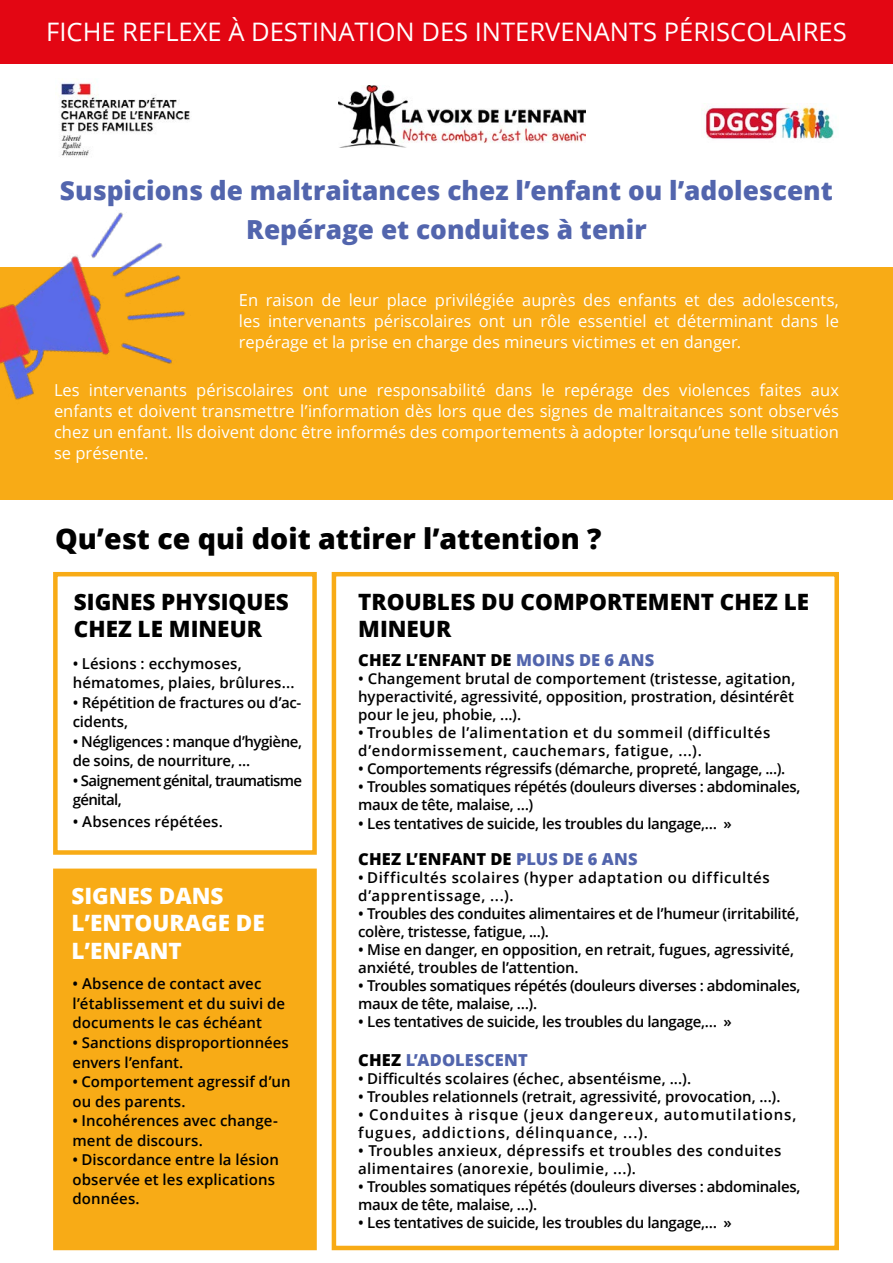
<style>
.page{position:relative;width:893px;height:1263px;background:#fff}
.page>*{position:absolute;margin:0;border:0;box-sizing:border-box;transform-origin:0 0}
.t1{font:800 28.5px "Open Sans";color:#000}
.t2{font:800 26.25px/39px "Open Sans";color:#5265ad;text-align:center}
.t3{font:25.5px "Open Sans";color:#fff}
.t4{font:800 22.5px/27px "Open Sans";color:#000}
.t5{font:800 22.5px/27.3px "Open Sans";color:#fff}
.t6{font:16.5px/21px "Open Sans";color:#fff;text-align:justify}
.t7{font:800 16.5px "Open Sans";letter-spacing:.01em;color:#000}
.t8{font:800 16.5px "Open Sans";letter-spacing:.01em;color:#5265ad}
.t9{font:600 15px/19.5px "Open Sans";letter-spacing:-.005em;color:#000}
.t10{font:600 15px/18px "Open Sans";letter-spacing:-.025em;color:#000}
.t11{font:600 15px/18px "Open Sans";letter-spacing:.035em;color:#000}
.t12{font:600 15px/18px "Open Sans";letter-spacing:.025em;color:#000}
.t13{font:600 15px/18px "Open Sans";letter-spacing:.055em;color:#000}
.t14{font:600 15px/19.5px "Open Sans";letter-spacing:-.03em;color:#000}
.t15{font:600 15px/19.5px "Open Sans";letter-spacing:-.045em;color:#000}
.s1{color:#5265ad}
.s2{color:#000}
</style>
<div class="page">
<div style="left:53px;top:572px;width:264px;height:283px;background:#fff;border:4px solid #f8ab16"></div>
<div style="left:332px;top:572px;width:507px;height:678px;background:#fff;border:4px solid #f8ab16"></div>
<div style="left:53px;top:868px;width:264px;height:382px;background:#f8ab16;border:4px solid #f8ab16"></div>
<div style="left:0;top:267px;width:893px;height:233px;background:#f8ab16"></div>
<img style="left:0;top:212px;width:186px;height:188px">
<img style="left:701px;top:103px;width:133px;height:37px">
<img style="left:339px;top:85px;width:247px;height:63px">
<div style="left:0;top:0;width:893px;height:64px;background:#e30613"></div>
<img style="left:61px;top:83px;width:129px;height:74px">
<h3 class="t3" style="left:46px;top:14px;width:802px">FICHE REFLEXE À DESTINATION DES INTERVENANTS PÉRISCOLAIRES</h3>
<h2 class="t2" style="left:60px;top:170px;width:774px">Suspicions de maltraitances chez l’enfant ou l’adolescent<br>Repérage et conduites à tenir</h2>
<p class="t6" style="left:239px;top:289px;width:602px">En raison de leur place privilégiée auprès des enfants et des adolescents, les intervenants périscolaires ont un rôle essentiel et déterminant dans le repérage et la prise en charge des mineurs victimes et en danger.</p>
<p class="t6" style="left:54px;top:379px;width:786px">Les intervenants périscolaires ont une responsabilité dans le repérage des violences faites aux enfants et doivent transmettre l’information dès lors que des signes de maltraitances sont observés chez un enfant. Ils doivent donc être informés des comportements à adopter lorsqu’une telle situation se présente.</p>
<h1 class="t1" style="left:55px;top:517px;width:548px">Qu’est ce qui doit attirer l’attention ?</h1>
<h3 class="t4" style="left:74px;top:587px;width:216px">SIGNES PHYSIQUES<br>CHEZ LE MINEUR</h3>
<p class="t9" style="left:73px;top:653px;width:223px">• Lésions : ecchymoses, hématomes, plaies, brûlures...</p>
<p class="t9" style="left:73px;top:692px;width:230px">• Répétition de fractures ou d’ac&shy;cidents,</p>
<p class="t14" style="left:73px;top:731px;width:231px">• Négligences : manque d’hygiène, de soins, de nourriture, ...</p>
<p class="t15" style="left:73px;top:770px;width:231px">• Saignement génital, traumatisme génital,</p>
<p class="t9" style="left:73px;top:811px;width:152px">• Absences répétées.</p>
<h3 class="t5" style="left:71px;top:881px;width:195px">SIGNES DANS<br>L’ENTOURAGE DE<br>L’ENFANT</h3>
<p class="t9" style="left:72px;top:974px;width:214px">• Absence de contact avec l’établissement et du suivi de documents le cas échéant</p>
<p class="t9" style="left:72px;top:1032px;width:218px">• Sanctions disproportionnées envers l’enfant.</p>
<p class="t9" style="left:72px;top:1071px;width:220px">• Comportement agressif d’un ou des parents.</p>
<p class="t9" style="left:72px;top:1110px;width:207px">• Incohérences avec change&shy;ment de discours.</p>
<p class="t9" style="left:72px;top:1149px;width:208px">• Discordance entre la lésion observée et les explications données.</p>
<h3 class="t4" style="left:358px;top:587px;width:452px">TROUBLES DU COMPORTEMENT CHEZ LE<br>MINEUR</h3>
<p class="t7" style="left:358px;top:647px;width:298px">CHEZ L’ENFANT DE <span class="s1">MOINS DE 6 ANS</span></p>
<p class="t9" style="left:358px;top:669px;width:439px;line-height:18px;text-align:justify">• Changement brutal de comportement (tristesse, agitation, hyperactivité, agressivité, opposition, prostration, désintérêt pour le jeu, phobie, ...).</p>
<p class="t11" style="left:358px;top:723px;width:414px">• Troubles de l’alimentation et du sommeil (difficultés d’endormissement, cauchemars, fatigue, ...).</p>
<p class="t10" style="left:358px;top:759px;width:429px">• Comportements régressifs (démarche, propreté, langage, ...).</p>
<p class="t10" style="left:358px;top:777px;width:444px">• Troubles somatiques répétés (douleurs diverses : abdominales, maux de tête, malaise, …)</p>
<p class="t10" style="left:358px;top:815px;width:375px">• Les tentatives de suicide, les troubles du langage,… »</p>
<p class="t7" style="left:358px;top:847px;width:281px">CHEZ L’ENFANT DE <span class="s1">PLUS DE 6 ANS</span></p>
<p class="t11" style="left:358px;top:869px;width:413px">• Difficultés scolaires (hyper adaptation ou difficultés d’apprentissage, ...).</p>
<p class="t10" style="left:358px;top:905px;width:443px">• Troubles des conduites alimentaires et de l’humeur (irritabilité, colère, tristesse, fatigue, ...).</p>
<p class="t9" style="left:358px;top:941px;width:437px;line-height:18px">• Mise en danger, en opposition, en retrait, fugues, agressivité, anxiété, troubles de l’attention.</p>
<p class="t10" style="left:358px;top:977px;width:444px">• Troubles somatiques répétés (douleurs diverses : abdominales, maux de tête, malaise, …).</p>
<p class="t10" style="left:358px;top:1013px;width:375px">• Les tentatives de suicide, les troubles du langage,… »</p>
<p class="t8" style="left:358px;top:1048px;width:171px"><span class="s2">CHEZ</span> L’ADOLESCENT</p>
<p class="t9" style="left:358px;top:1069px;width:335px">• Difficultés scolaires (échec, absentéisme, ...).</p>
<p class="t9" style="left:358px;top:1087px;width:424px">• Troubles relationnels (retrait, agressivité, provocation, ...).</p>
<p class="t13" style="left:358px;top:1106px;width:440px">• Conduites à risque (jeux dangereux, automutilations, fugues, addictions, délinquance, ...).</p>
<p class="t12" style="left:358px;top:1142px;width:425px">• Troubles anxieux, dépressifs et troubles des conduites alimentaires (anorexie, boulimie, ...).</p>
<p class="t10" style="left:358px;top:1178px;width:444px">• Troubles somatiques répétés (douleurs diverses : abdominales, maux de tête, malaise, …).</p>
<p class="t10" style="left:358px;top:1214px;width:375px">• Les tentatives de suicide, les troubles du langage,… »</p>
</div>
